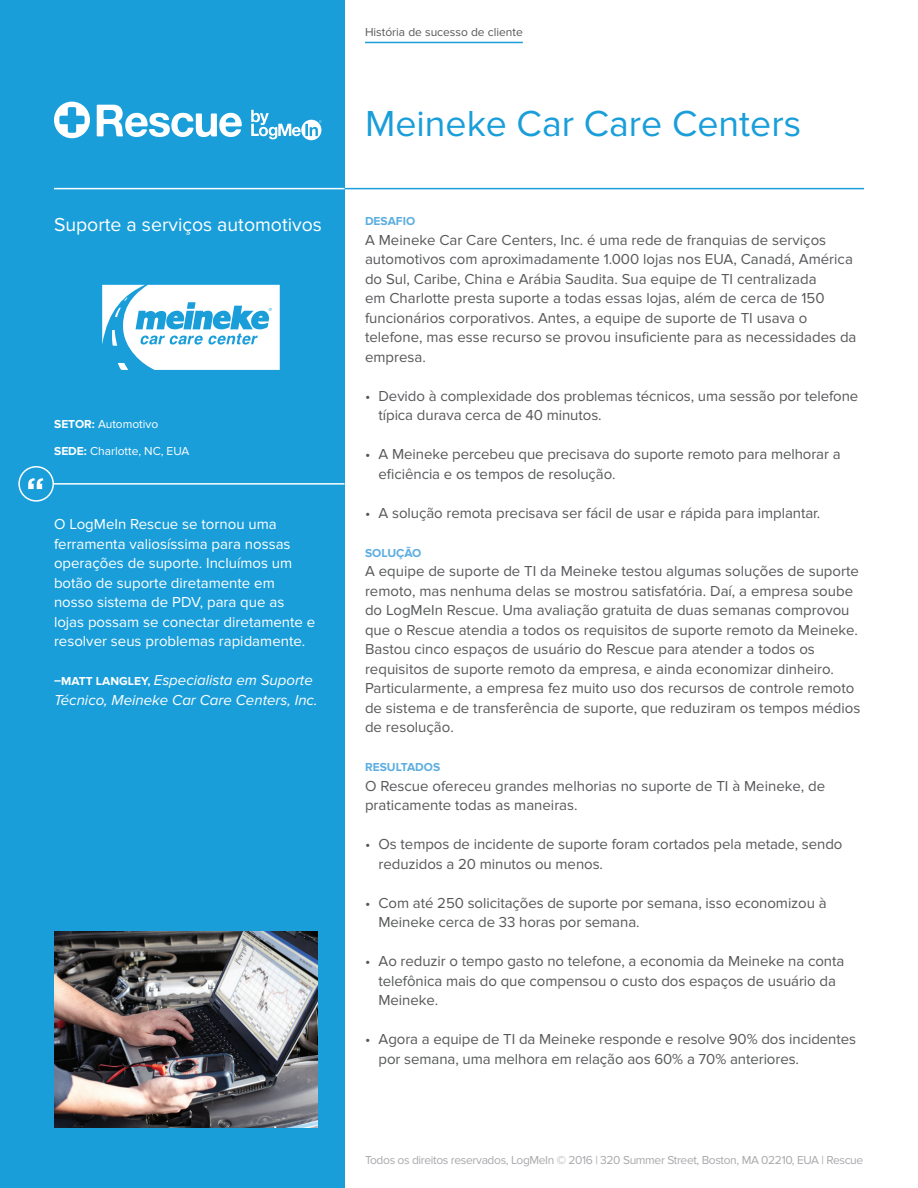
<style>
.page{position:relative;width:918px;height:1188px;background:#fff}
.page>*{position:absolute;margin:0;border:0;box-sizing:border-box;transform-origin:0 0}
.t1{font:37.5px "Proxima Nova";color:#199eda}
.t2{font:19.5px "Proxima Nova";color:#fff}
.t3{font:15px/19.5px "Proxima Nova";color:#57585a}
.t4{font:15px/19.5px "Proxima Nova";color:#fff}
.t5{font:italic 15px/19.5px "Proxima Nova";color:#fff}
.t6{font:12px "Proxima Nova";letter-spacing:-.03em;color:#a8a9ad}
.t7{font:12px "Proxima Nova";color:#fff}
.t8{font:12px "Proxima Nova";color:#57585a}
.t9{font:700 12px "Proxima Nova";color:#5caee0}
.s1{font-weight:700}
.s2{font-weight:700;font-style:normal;font-size:12px}
</style>
<div class="page">
<div style="left:0;top:0;width:345px;height:1188px;background:#199eda"></div>
<hr style="left:345px;top:188px;width:519px;height:1px;background:#199eda">
<hr style="left:54px;top:188px;width:291px;height:1px;background:#fff">
<svg style="left:251px;top:110px;width:70px;height:30px"></svg>
<svg style="left:54px;top:102px;width:36px;height:36px"></svg>
<svg style="left:97px;top:105px;width:145px;height:32px"></svg>
<hr style="left:365px;top:42px;width:158px;height:1px;background:#199eda">
<hr style="left:54px;top:483px;width:291px;height:2px;background:#fff">
<div style="left:18px;top:466px;width:36px;height:36px;border:2px solid #fff;border-radius:50%"></div>
<svg style="left:28px;top:478px;width:15px;height:11px"></svg>
<svg style="left:102px;top:285px;width:178px;height:85px"></svg>
<img style="left:54px;top:932px;width:263px;height:196px">
<h2 class="t2" style="left:54px;top:214px;width:270px">Suporte a serviços automotivos</h2>
<p class="t7" style="left:54px;top:417px;width:106px"><span class="s1">SETOR:</span> Automotivo</p>
<p class="t7" style="left:54px;top:444px;width:137px"><span class="s1">SEDE:</span> Charlotte, NC, EUA</p>
<p class="t4" style="left:54px;top:515px;width:263px">O LogMeIn Rescue se tornou uma ferramenta valiosíssima para nossas operações de suporte. Incluímos um botão de suporte diretamente em nosso sistema de PDV, para que as lojas possam se conectar diretamente e resolver seus problemas rapidamente.</p>
<p class="t5" style="left:54px;top:671px;width:265px"><span class="s2">–MATT LANGLEY,</span> Especialista em Suporte<br>Técnico, Meineke Car Care Centers, Inc.</p>
<p class="t8" style="left:365px;top:26px;width:159px">História de sucesso de cliente</p>
<h1 class="t1" style="left:365px;top:102px;width:438px">Meineke Car Care Centers</h1>
<p class="t9" style="left:365px;top:215px;width:52px">DESAFIO</p>
<p class="t3" style="left:365px;top:230px;width:493px">A Meineke Car Care Centers, Inc. é uma rede de franquias de serviços automotivos com aproximadamente 1.000 lojas nos EUA, Canadá, América do Sul, Caribe, China e Arábia Saudita. Sua equipe de TI centralizada<br>em Charlotte presta suporte a todas essas lojas, além de cerca de 150 funcionários corporativos. Antes, a equipe de suporte de TI usava o telefone, mas esse recurso se provou insuficiente para as necessidades da empresa.</p>
<p class="t3" style="left:379px;top:386px;width:481px;text-indent:-14px">• Devido à complexidade dos problemas técnicos, uma sessão por telefone típica durava cerca de 40 minutos.</p>
<p class="t3" style="left:379px;top:445px;width:464px;text-indent:-14px">• A Meineke percebeu que precisava do suporte remoto para melhorar a eficiência e os tempos de resolução.</p>
<p class="t3" style="left:365px;top:503px;width:457px">• A solução remota precisava ser fácil de usar e rápida para implantar.</p>
<p class="t9" style="left:365px;top:546px;width:58px">SOLUÇÃO</p>
<p class="t3" style="left:365px;top:562px;width:497px">A equipe de suporte de TI da Meineke testou algumas soluções de suporte remoto, mas nenhuma delas se mostrou satisfatória. Daí, a empresa soube do LogMeIn Rescue. Uma avaliação gratuita de duas semanas comprovou que o Rescue atendia a todos os requisitos de suporte remoto da Meineke.<br>Bastou cinco espaços de usuário do Rescue para atender a todos os requisitos de suporte remoto da empresa, e ainda economizar dinheiro.<br>Particularmente, a empresa fez muito uso dos recursos de controle remoto de sistema e de transferência de suporte, que reduziram os tempos médios de resolução.</p>
<p class="t9" style="left:365px;top:761px;width:77px">RESULTADOS</p>
<p class="t3" style="left:365px;top:776px;width:462px">O Rescue ofereceu grandes melhorias no suporte de TI à Meineke, de praticamente todas as maneiras.</p>
<p class="t3" style="left:379px;top:835px;width:466px;text-indent:-14px">• Os tempos de incidente de suporte foram cortados pela metade, sendo reduzidos a 20 minutos ou menos.</p>
<p class="t3" style="left:379px;top:893px;width:450px;text-indent:-14px">• Com até 250 solicitações de suporte por semana, isso economizou à<br>Meineke cerca de 33 horas por semana.</p>
<p class="t3" style="left:379px;top:952px;width:467px;text-indent:-14px">• Ao reduzir o tempo gasto no telefone, a economia da Meineke na conta telefônica mais do que compensou o custo dos espaços de usuário da<br>Meineke.</p>
<p class="t3" style="left:379px;top:1030px;width:479px;text-indent:-14px">• Agora a equipe de TI da Meineke responde e resolve 90% dos incidentes por semana, uma melhora em relação aos 60% a 70% anteriores.</p>
<p class="t6" style="left:365px;top:1153px;width:500px">Todos os direitos reservados, LogMeIn © 2016 | 320 Summer Street, Boston, MA 02210, EUA | Rescue</p>
</div>
